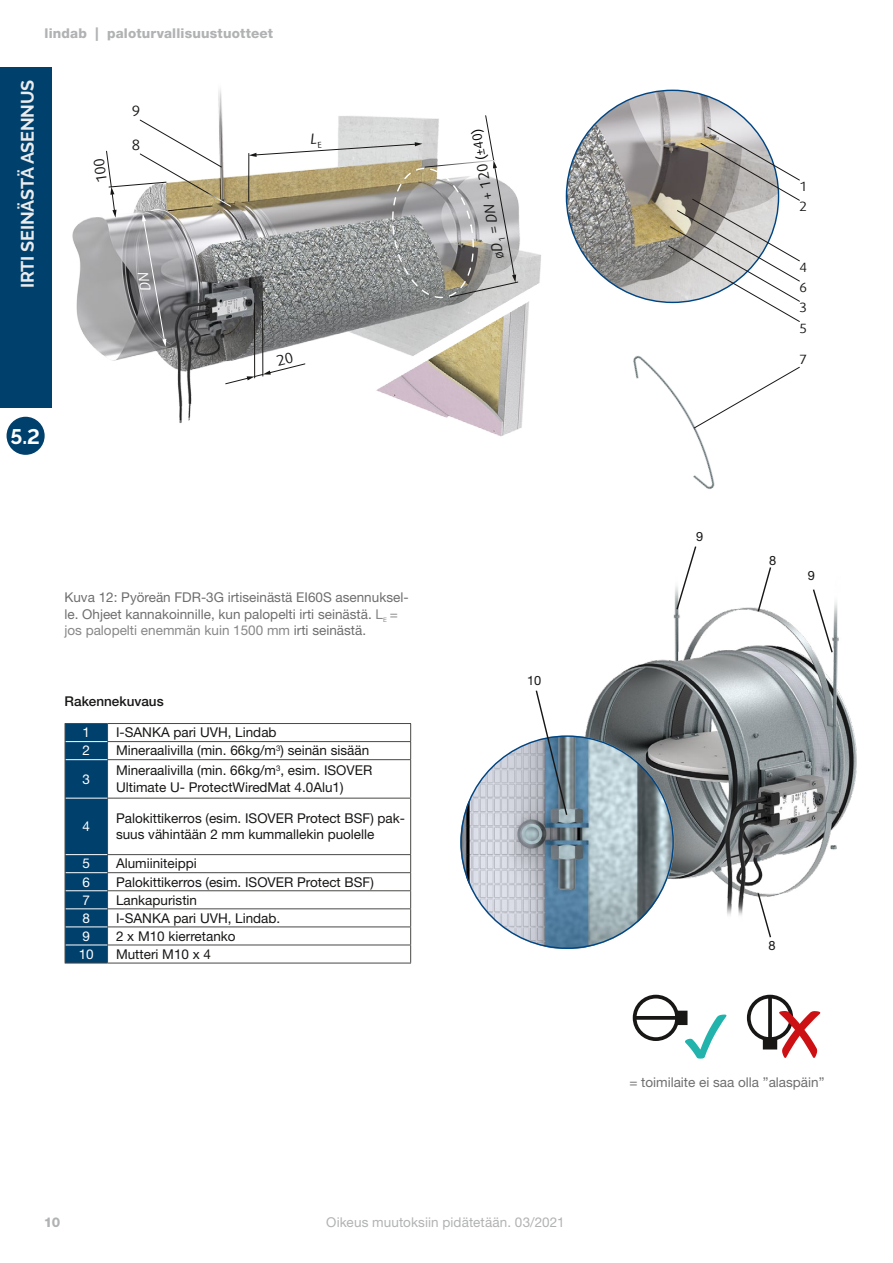
<style>
.page{position:relative;width:893px;height:1263px;background:#fff}
.page>*{position:absolute;margin:0;border:0;box-sizing:border-box;transform-origin:0 0}
.t1{font:700 21px "Raleway";color:#fff}
.t2{font:700 18px "Raleway";letter-spacing:-.01em;color:#ececec}
.t3{font:14.25px "Daxline Offc Pro";color:#181716}
.t4{font:13.5px/16.5px "Helvetica Neue LT Pro";color:#181716}
.t5{font:13.5px/16.5px "Helvetica Neue LT Pro";color:#6e6e6e}
.t6{font:13.5px "Helvetica Neue LT Pro";letter-spacing:.01em;color:#b1b2b3}
.t7{font:800 13.5px "Helvetica Neue LT Pro";letter-spacing:.015em;color:#b1b2b3}
.t8{font:500 13.5px "Helvetica Neue LT Pro";color:#181716}
.t9{font:13.5px "Helvetica Neue LT Pro";color:#fff}
.t10{font:12.9px/20.2px "Daxline Offc Pro";color:#181716}
.t11{font:12.9px "Helvetica Neue LT Pro";color:#181716}
.s1{font-size:12.9px}
.s2{font-style:italic}
.s3{font-size:12.9px;color:#000}
.s4{font-size:12.75px;color:#000}
.s5{color:#868786}
</style>
<div class="page">
<div style="left:0;top:67px;width:51px;height:340px;background:#00406d"></div>
<img style="left:72px;top:89px;width:469px;height:334px">
<img style="left:366px;top:295px;width:170px;height:142px">
<img style="left:633px;top:355px;width:82px;height:134px">
<svg style="left:693px;top:366px;width:107px;height:63px"></svg>
<div style="left:633px;top:995px;width:46px;height:46px;border:4px solid #181716;border-radius:50%"></div>
<svg style="left:635px;top:1016px;width:40px;height:4px"></svg>
<div style="left:677px;top:1012px;width:9px;height:11px;background:#181716"></div>
<div style="left:675px;top:1011px;width:12px;height:14px;border:4px solid #181716"></div>
<div style="left:747px;top:995px;width:46px;height:46px;border:4px solid #181716;border-radius:50%"></div>
<svg style="left:768px;top:996px;width:4px;height:41px"></svg>
<div style="left:765px;top:1039px;width:10px;height:8px;background:#181716"></div>
<div style="left:763px;top:1037px;width:14px;height:12px;border:4px solid #181716"></div>
<svg style="left:779px;top:1011px;width:41px;height:47px"></svg>
<svg style="left:685px;top:1014px;width:41px;height:44px"></svg>
<img style="left:565px;top:89px;width:188px;height:214px">
<svg style="left:667px;top:126px;width:133px;height:196px"></svg>
<hr style="left:108px;top:723px;width:303px;height:1px;background:#484847">
<svg style="left:410px;top:724px;width:1px;height:35px"></svg>
<hr style="left:410px;top:760px;width:1px;height:38px;background:#484847">
<hr style="left:410px;top:798px;width:1px;height:56px;background:#484847">
<svg style="left:410px;top:855px;width:1px;height:108px"></svg>
<hr style="left:107px;top:741px;width:304px;height:1px;background:#484847">
<hr style="left:107px;top:759px;width:304px;height:1px;background:#484847">
<hr style="left:107px;top:798px;width:304px;height:1px;background:#484847">
<hr style="left:107px;top:854px;width:304px;height:1px;background:#484847">
<hr style="left:107px;top:872px;width:304px;height:1px;background:#484847">
<hr style="left:107px;top:890px;width:304px;height:1px;background:#484847">
<hr style="left:107px;top:908px;width:304px;height:1px;background:#484847">
<hr style="left:107px;top:926px;width:304px;height:1px;background:#484847">
<hr style="left:107px;top:944px;width:304px;height:1px;background:#484847">
<hr style="left:108px;top:963px;width:303px;height:1px;background:#484847">
<svg style="left:65px;top:723px;width:43px;height:240px;background:#0c4770"></svg>
<hr style="left:65px;top:963px;width:43px;height:1px;background:#484847">
<img style="left:587px;top:598px;width:270px;height:318px">
<img style="left:460px;top:726px;width:224px;height:223px">
<svg style="left:675px;top:546px;width:22px;height:65px"></svg>
<svg style="left:535px;top:690px;width:33px;height:126px"></svg>
<svg style="left:812px;top:589px;width:22px;height:65px"></svg>
<svg style="left:756px;top:891px;width:16px;height:47px"></svg>
<svg style="left:756px;top:567px;width:16px;height:46px"></svg>
<div style="left:7px;top:417px;width:38px;height:38px;background:#00406d;border-radius:50%"></div>
<svg style="left:93px;top:115px;width:426px;height:270px"></svg>
<p class="t7" style="left:45px;top:25px;width:230px">lindab | paloturvallisuustuotteet</p>
<h2 class="t2" style="left:17px;top:288px;width:210px;rotate:-90deg">IRTI SEINÄSTÄ ASENNUS</h2>
<p class="t3" style="left:132px;top:101px;width:10px">9</p>
<p class="t3" style="left:132px;top:135px;width:10px">8</p>
<p class="t3" style="left:489px;top:261px;width:134px;rotate:-100deg"><span class="s1">ø</span><span class="s2">D</span><sub>1</sub> = <span class="s2">DN</span> + 120 <span class="s3">(±</span><span class="s4">4</span><span class="s3">0)</span></p>
<h1 class="t1" style="left:10px;top:424px;width:31px">5.2</h1>
<p class="t5" style="left:64px;top:589px;width:346px">Kuva 12: Pyöreän FDR-3G irtiseinästä EI60S asennuksel&shy;le. Ohjeet kannakoinnille, kun palopelti irti seinästä. <span class="s5">L</span><sub>E</sub> <span class="s5">= jos palopelti enemmän kuin 1500 mm</span> irti seinästä.</p>
<p class="t8" style="left:65px;top:693px;width:101px">Rakennekuvaus</p>
<p class="t9" style="left:83px;top:724px;width:9px">1</p>
<p class="t4" style="left:116px;top:724px;width:162px">I-SANKA pari UVH, Lindab</p>
<p class="t9" style="left:83px;top:742px;width:9px">2</p>
<p class="t4" style="left:116px;top:742px;width:255px">Mineraalivilla (min. 66kg/m<sup>3</sup>) seinän sisään</p>
<p class="t9" style="left:83px;top:770px;width:9px">3</p>
<p class="t4" style="left:116px;top:762px;width:258px">Mineraalivilla (min. 66kg/m<sup>3</sup>, esim. ISOVER<br>Ultimate U- ProtectWiredMat 4.0Alu1)</p>
<p class="t9" style="left:83px;top:818px;width:9px">4</p>
<p class="t4" style="left:116px;top:809px;width:291px">Palokittikerros (esim. ISOVER Protect BSF) pak&shy;suus vähintään 2 mm kummallekin puolelle</p>
<p class="t9" style="left:83px;top:855px;width:9px">5</p>
<p class="t4" style="left:116px;top:855px;width:82px">Alumiiniteippi</p>
<p class="t9" style="left:83px;top:873px;width:9px">6</p>
<p class="t4" style="left:116px;top:873px;width:259px">Palokittikerros (esim. ISOVER Protect BSF)</p>
<p class="t9" style="left:83px;top:891px;width:9px">7</p>
<p class="t4" style="left:116px;top:891px;width:83px">Lankapuristin</p>
<p class="t9" style="left:83px;top:909px;width:9px">8</p>
<p class="t4" style="left:116px;top:909px;width:166px">I-SANKA pari UVH, Lindab.</p>
<p class="t9" style="left:83px;top:928px;width:9px">9</p>
<p class="t4" style="left:116px;top:927px;width:121px">2 x M10 kierretanko</p>
<p class="t9" style="left:79px;top:946px;width:17px">10</p>
<p class="t4" style="left:116px;top:945px;width:97px">Mutteri M10 x 4</p>
<p class="t11" style="left:527px;top:673px;width:16px">10</p>
<p class="t7" style="left:44px;top:1214px;width:18px">10</p>
<p class="t6" style="left:326px;top:1213px;width:240px">Oikeus muutoksiin pidätetään. 03/2021</p>
<p class="t10" style="left:799px;top:176px;width:9px">1</p>
<p class="t10" style="left:799px;top:197px;width:9px">2</p>
<p class="t10" style="left:799px;top:257px;width:9px">4</p>
<p class="t10" style="left:799px;top:277px;width:9px">6</p>
<p class="t10" style="left:799px;top:298px;width:9px">3<br>5</p>
<p class="t10" style="left:799px;top:349px;width:9px">7</p>
<p class="t11" style="left:696px;top:529px;width:9px">9</p>
<p class="t11" style="left:769px;top:552px;width:9px">8</p>
<p class="t11" style="left:808px;top:567px;width:9px">9</p>
<p class="t11" style="left:768px;top:937px;width:9px">8</p>
<p class="t5" style="left:629px;top:1074px;width:197px">= toimilaite ei saa olla ”alaspäin”</p>
</div>
